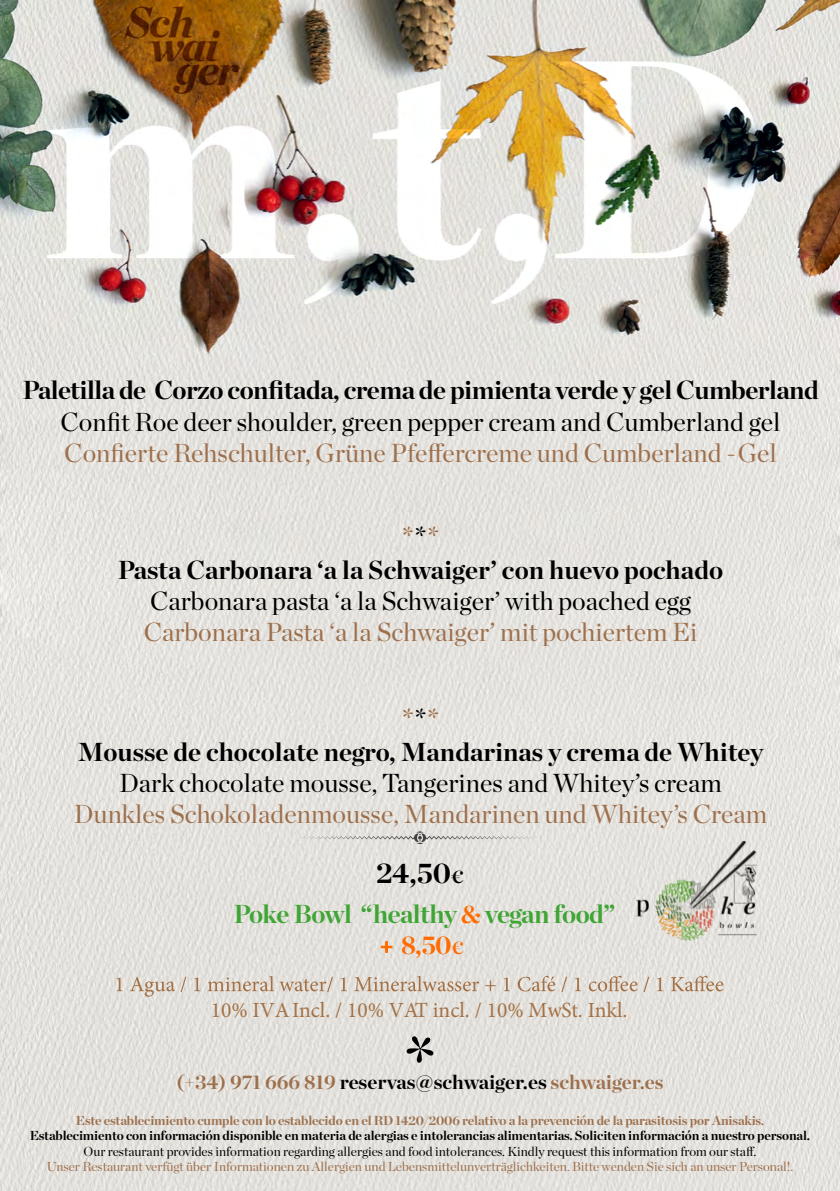
<style>
.page{position:relative;width:840px;height:1191px;background:#fff}
.page>*{position:absolute;margin:0;border:0;box-sizing:border-box;transform-origin:0 0}
.t1{font:30px "Chronicle Display";color:#9d704d}
.t2{font:700 28.8px "Chronicle Display";color:#000}
.t3{font:26px "Chronicle Display";color:#9d704d}
.t4{font:26px "Chronicle Display";color:#000}
.t5{font:700 26px "Chronicle Display";color:#000}
.t6{font:700 26px "Chronicle Display";letter-spacing:-.02em;color:#000}
.t7{font:700 26px/31.2px "Chronicle Display";letter-spacing:-.02em;color:#3fa535;text-align:center}
.t8{font:21.6px "Minion Pro";color:#a47145}
.t9{font:700 20px "Chronicle Display";color:#9d704d}
.t10{font:700 13px "Chronicle Display";letter-spacing:-.01em;color:#000}
.t11{font:13px "Chronicle Display";color:#9d704d}
.t12{font:13px "Chronicle Display";color:#000}
.t13{font:700 13px "Chronicle Display";letter-spacing:-.01em;color:#9d704d}
.s1{color:#000}
.s2{font-size:18.2px}
.s3{color:#ff6b00}
.s4{font-size:22px;color:#ff6b00}
.s5{font-size:18.2px;color:#ff6b00}
</style>
<div class="page">
<img style="left:0;top:0;width:839px;height:1191px">
<svg style="left:406px;top:1035px;width:27px;height:27px"></svg>
<svg style="left:117px;top:975px;width:606px;height:21px;background:#d9d0c6"></svg>
<svg style="left:295px;top:831px;width:249px;height:13px;background:#d8d6d2"></svg>
<img style="left:622px;top:837px;width:145px;height:111px">
<svg style="left:379px;top:940px;width:14px;height:14px"></svg>
<p class="t6" style="left:22px;top:369px;width:797px">Paletilla de Corzo confitada, crema de pimienta verde y gel Cumberland</p>
<p class="t4" style="left:60px;top:401px;width:721px">Confit Roe deer shoulder, green pepper cream and Cumberland gel</p>
<p class="t3" style="left:64px;top:433px;width:713px">Confierte Rehschulter, Grüne Pfeffercreme und Cumberland -Gel</p>
<p class="t1" style="left:401px;top:514px;width:40px">*<span class="s1">*</span>*</p>
<p class="t5" style="left:118px;top:549px;width:606px">Pasta Carbonara ‘a la Schwaiger’ con huevo pochado</p>
<p class="t4" style="left:150px;top:581px;width:542px">Carbonara pasta ‘a la Schwaiger’ with poached egg</p>
<p class="t3" style="left:144px;top:612px;width:554px">Carbonara Pasta ‘a la Schwaiger’ mit pochiertem Ei</p>
<p class="t1" style="left:401px;top:696px;width:40px">*<span class="s1">*</span>*</p>
<p class="t5" style="left:78px;top:730px;width:686px">Mousse de chocolate negro, Mandarinas y crema de Whitey</p>
<p class="t4" style="left:119px;top:763px;width:604px">Dark chocolate mousse, Tangerines and Whitey’s cream</p>
<p class="t3" style="left:74px;top:794px;width:694px">Dunkles Schokoladenmousse, Mandarinen und Whitey’s Cream</p>
<p class="t2" style="left:376px;top:850px;width:89px">24,50<span class="s2">€</span></p>
<p class="t7" style="left:233px;top:896px;width:383px">Poke Bowl “healthy <span class="s3">&amp;</span> vegan food” <span class="s4">+</span> <span class="s3">8,50</span><span class="s5">€</span></p>
<p class="t8" style="left:210px;top:995px;width:418px">10% IVA Incl. / 10% VAT incl. / 10% MwSt. Inkl.</p>
<p class="t9" style="left:176px;top:1066px;width:488px">(+34) 971 666 819 <span class="s1">reservas@schwaiger.es</span> schwaiger.es</p>
<p class="t13" style="left:76px;top:1109px;width:689px">Este establecimiento cumple con lo establecido en el RD 1420/2006 relativo a la prevención de la parasitosis por Anisakis.</p>
<p class="t10" style="left:30px;top:1125px;width:781px">Establecimiento con información disponible en materia de alergias e intolerancias alimentarias. Soliciten información a nuestro personal.</p>
<p class="t12" style="left:83px;top:1141px;width:674px">Our restaurant provides information regarding allergies and food intolerances. Kindly request this information from our staff.</p>
<p class="t11" style="left:47px;top:1156px;width:747px">Unser Restaurant verfügt über Informationen zu Allergien und Lebensmittelunverträglichkeiten. Bitte wenden Sie sich an unser Personal!.</p>
</div>
